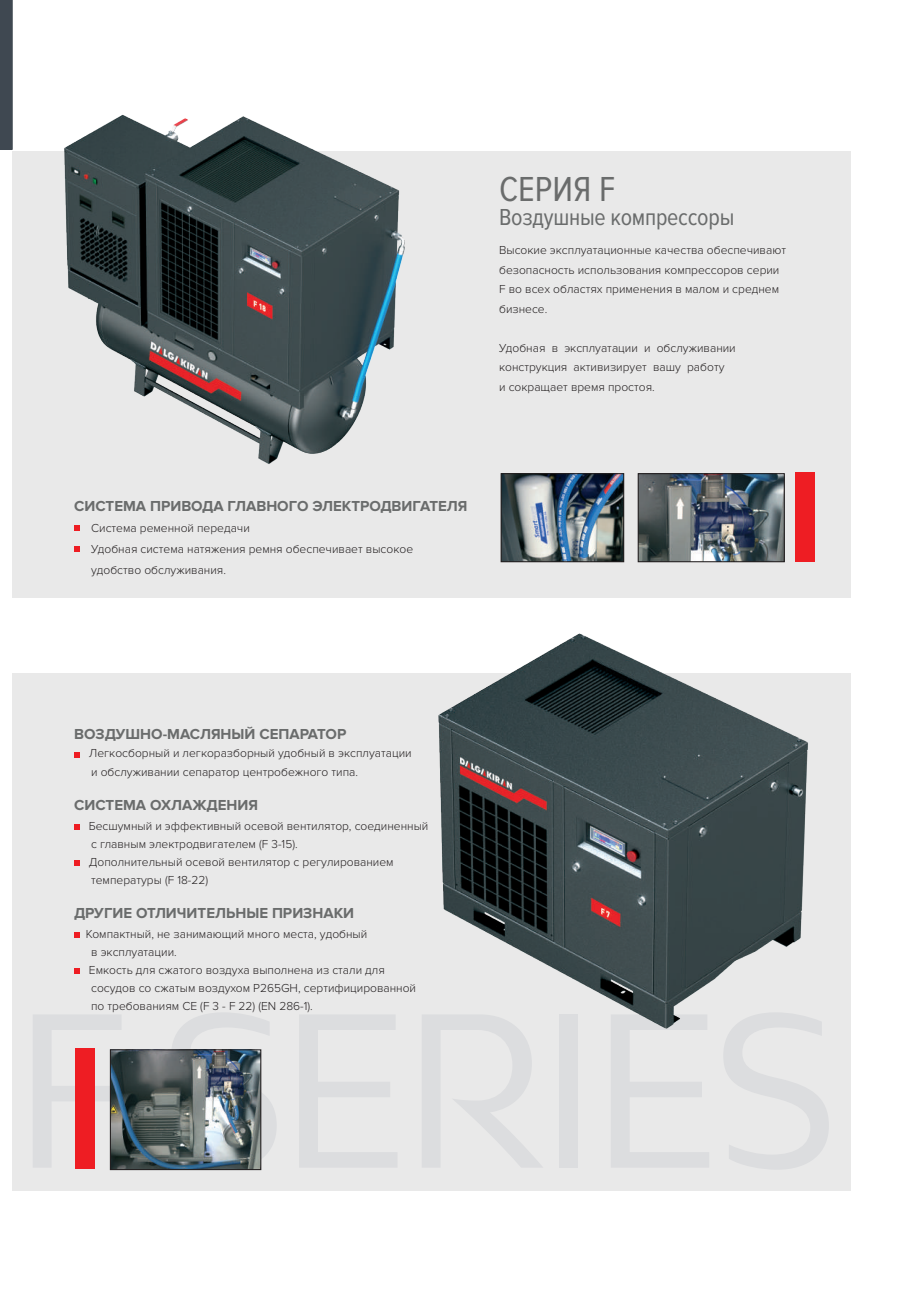
<style>
.page{position:relative;width:919px;height:1289px;background:#fff}
.page>*{position:absolute;margin:0;border:0;box-sizing:border-box;transform-origin:0 0}
.t1{font:36px "Proxima Nova Cond";color:#6a6c6c}
.t2{font:24px "Proxima Nova Cond";letter-spacing:-.01em;color:#6a6c6c}
.t3{font:700 15px "Proxima Nova";color:#6a6c6c}
.t4{font:300 12px/18px "Proxima Nova";color:#231f20}
</style>
<div class="page">
<svg style="left:0;top:0;width:13px;height:150px"></svg>
<div style="left:13px;top:151px;width:838px;height:446px;background:#e9e9e9"></div>
<div style="left:13px;top:673px;width:838px;height:517px;background:#e9e9e9"></div>
<div style="left:75px;top:1048px;width:20px;height:121px;background:#ee1d23"></div>
<div style="left:795px;top:472px;width:20px;height:89px;background:#ee1d23"></div>
<img style="left:64px;top:114px;width:341px;height:350px">
<img style="left:438px;top:633px;width:370px;height:396px">
<svg style="left:74px;top:752px;width:6px;height:5px"></svg>
<svg style="left:74px;top:824px;width:6px;height:5px"></svg>
<svg style="left:74px;top:860px;width:6px;height:5px"></svg>
<svg style="left:74px;top:932px;width:6px;height:5px"></svg>
<svg style="left:74px;top:968px;width:6px;height:5px"></svg>
<svg style="left:74px;top:525px;width:6px;height:5px"></svg>
<svg style="left:74px;top:546px;width:6px;height:5px"></svg>
<img style="left:112px;top:1051px;width:147px;height:117px">
<div style="left:110px;top:1049px;width:151px;height:121px;border:1px solid #231f20"></div>
<img style="left:502px;top:475px;width:120px;height:85px">
<div style="left:500px;top:473px;width:124px;height:89px;border:1px solid #231f20"></div>
<img style="left:639px;top:475px;width:143px;height:85px">
<div style="left:637px;top:473px;width:147px;height:89px;border:1px solid #231f20"></div>
<h1 class="t1" style="left:499px;top:169px;width:118px">СЕРИЯ F</h1>
<h2 class="t2" style="left:499px;top:203px;width:237px">Воздушные компрессоры</h2>
<p class="t4" style="left:499px;top:241px;width:288px;line-height:19.5px">Высокие эксплуатационные качества обеспечивают безопасность использования компрессоров серии F во всех областях применения в малом и среднем бизнесе.</p>
<p class="t4" style="left:499px;top:338px;width:238px;line-height:19.5px">Удобная в эксплуатации и обслуживании конструкция активизирует вашу работу<br>и сокращает время простоя.</p>
<p class="t3" style="left:74px;top:497px;width:395px">СИСТЕМА ПРИВОДА ГЛАВНОГО ЭЛЕКТРОДВИГАТЕЛЯ</p>
<p class="t4" style="left:91px;top:518px;width:323px;line-height:21px">Система ременной передачи<br>Удобная система натяжения ремня обеспечивает высокое удобство обслуживания.</p>
<p class="t3" style="left:74px;top:725px;width:274px">ВОЗДУШНО-МАСЛЯНЫЙ СЕПАРАТОР</p>
<p class="t4" style="left:89px;top:744px;width:324px">Легкосборный и легкоразборный удобный в эксплуатации и обслуживании сепаратор центробежного типа.</p>
<p class="t3" style="left:74px;top:796px;width:185px">СИСТЕМА ОХЛАЖДЕНИЯ</p>
<p class="t4" style="left:89px;top:816px;width:341px">Бесшумный и эффективный осевой вентилятор, соединенный с главным электродвигателем (F 3-15).<br>Дополнительный осевой вентилятор с регулированием температуры (F 18-22)</p>
<p class="t3" style="left:74px;top:904px;width:281px">ДРУГИЕ ОТЛИЧИТЕЛЬНЫЕ ПРИЗНАКИ</p>
<p class="t4" style="left:86px;top:924px;width:332px">Компактный, не занимающий много места, удобный<br>в эксплуатации.<br>Емкость для сжатого воздуха выполнена из стали для сосудов со сжатым воздухом P265GH, сертифицированной по требованиям СЕ (F 3 - F 22) (EN 286-1).</p>
</div>
